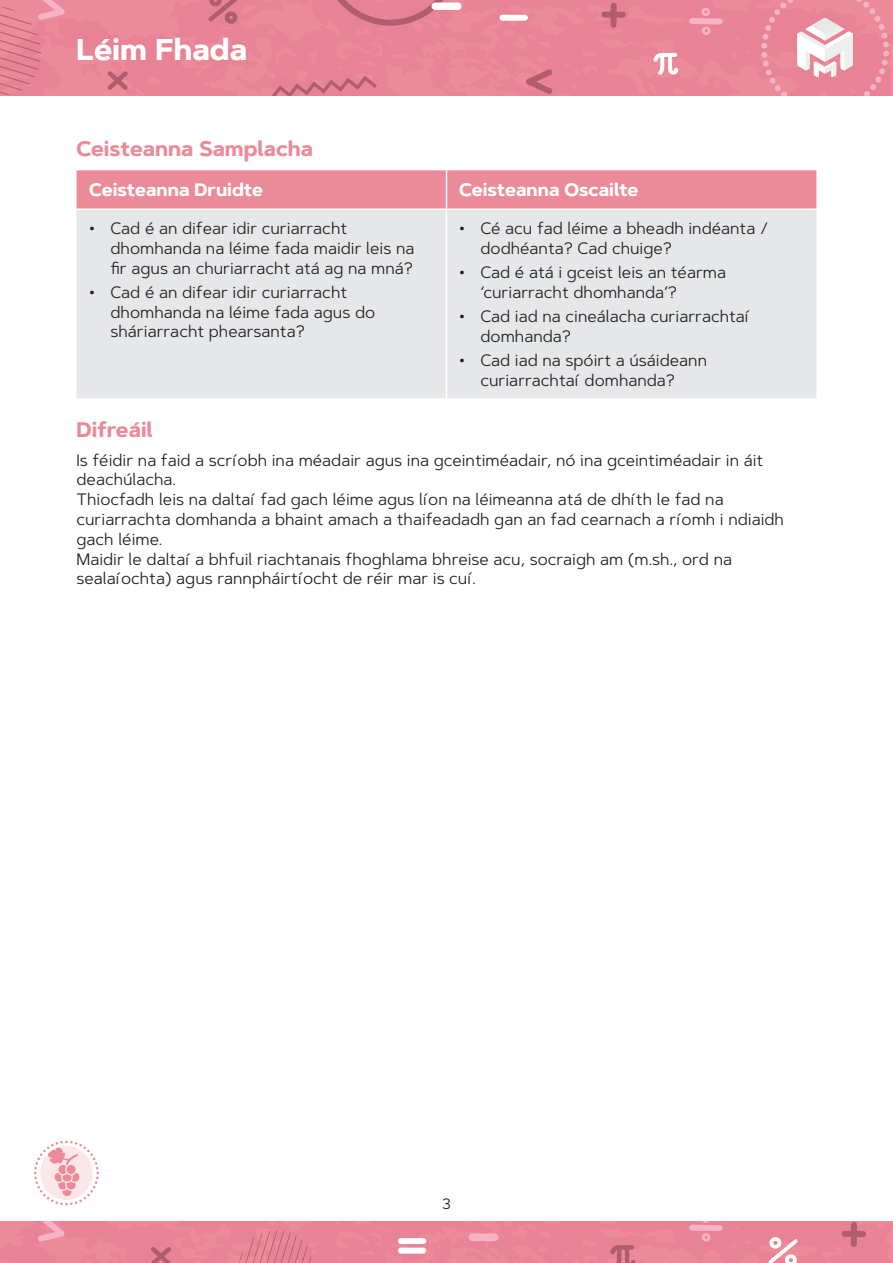
<style>
.page{position:relative;width:893px;height:1263px;background:#fff}
.page>*{position:absolute;margin:0;border:0;box-sizing:border-box;transform-origin:0 0}
.t1{font:700 30px "Artegra Sans";color:#fff}
.H2_Shape_and_Space-O{font:700 21px "Artegra Sans";color:#eb8b99}
.H2_Measure-PINK{font:700 21px "Artegra Sans";color:#eb8b99}
.Table_Headings-White{font:700 18px "Artegra Sans";color:#fff}
.Body{font:16.5px/19.8px "Artegra Sans";color:#231f20}
.t2{font:15px "Artegra Sans";color:#231f20}
</style>
<div class="page">
<div style="left:0;top:0;width:893px;height:96px;background:#e78394"></div>
<svg style="left:271px;top:76px;width:106px;height:20px;background:#da7b8b"></svg>
<svg style="left:103px;top:67px;width:29px;height:27px"></svg>
<svg style="left:0;top:0;width:75px;height:95px;background:#e68796"></svg>
<svg style="left:514px;top:64px;width:43px;height:32px"></svg>
<div style="left:502px;top:15px;width:23px;height:6px;background:#fff"></div>
<svg style="left:686px;top:5px;width:40px;height:33px"></svg>
<div style="left:604px;top:12px;width:19px;height:6px;background:#b05e6f"></div>
<div style="left:610px;top:6px;width:7px;height:19px;background:#b05e6f"></div>
<svg style="left:652px;top:51px;width:28px;height:27px"></svg>
<svg style="left:323px;top:0;width:135px;height:26px;background:#dd7d8e"></svg>
<svg style="left:204px;top:0;width:38px;height:27px"></svg>
<svg style="left:761px;top:0;width:128px;height:96px;background:#eb9ba8"></svg>
<div style="left:435px;top:3px;width:23px;height:7px;background:#fff"></div>
<svg style="left:0;top:1221px;width:893px;height:42px;background:#e78797"></svg>
<svg style="left:34px;top:1140px;width:65px;height:65px"></svg>
<div style="left:77px;top:170px;width:739px;height:38px;background:#eb8b99"></div>
<div style="left:77px;top:210px;width:739px;height:188px;background:#e6e7e9"></div>
<hr style="left:446px;top:170px;width:1px;height:38px;background:#fff">
<hr style="left:446px;top:210px;width:1px;height:188px;background:#fff">
<h1 class="t1" style="left:77px;top:28px;width:172px">Léim Fhada</h1>
<p class="H2_Shape_and_Space-O" style="left:77px;top:133px;width:238px">Ceisteanna Samplacha</p>
<p class="Table_Headings-White" style="left:89px;top:177px;width:175px">Ceisteanna Druidte</p>
<p class="Table_Headings-White" style="left:459px;top:177px;width:181px">Ceisteanna Oscailte</p>
<p class="Body" style="left:111px;top:218px;width:305px;text-indent:-21px">• Cad é an difear idir curiarracht dhomhanda na léime fada maidir leis na fir agus an churiarracht atá ag na mná?</p>
<p class="Body" style="left:111px;top:282px;width:266px;text-indent:-21px">• Cad é an difear idir curiarracht dhomhanda na léime fada agus do sháriarracht phearsanta?</p>
<p class="Body" style="left:480px;top:218px;width:289px;text-indent:-21px">• Cé acu fad léime a bheadh indéanta / dodhéanta? Cad chuige?</p>
<p class="Body" style="left:480px;top:262px;width:247px;text-indent:-21px">• Cad é atá i gceist leis an téarma ‘curiarracht dhomhanda’?</p>
<p class="Body" style="left:480px;top:306px;width:271px;text-indent:-21px">• Cad iad na cineálacha curiarrachtaí domhanda?</p>
<p class="Body" style="left:480px;top:350px;width:228px;text-indent:-21px">• Cad iad na spóirt a úsáideann curiarrachtaí domhanda?</p>
<p class="H2_Measure-PINK" style="left:77px;top:414px;width:78px">Difreáil</p>
<p class="Body" style="left:77px;top:450px;width:688px">Is féidir na faid a scríobh ina méadair agus ina gceintiméadair, nó ina gceintiméadair in áit deachúlacha.</p>
<p class="Body" style="left:77px;top:489px;width:709px">Thiocfadh leis na daltaí fad gach léime agus líon na léimeanna atá de dhíth le fad na curiarrachta domhanda a bhaint amach a thaifeadadh gan an fad cearnach a ríomh i ndiaidh gach léime.</p>
<p class="Body" style="left:77px;top:549px;width:657px">Maidir le daltaí a bhfuil riachtanais fhoghlama bhreise acu, socraigh am (m.sh., ord na sealaíochta) agus rannpháirtíocht de réir mar is cuí.</p>
<p class="t2" style="left:442px;top:1193px;width:10px">3</p>
</div>
